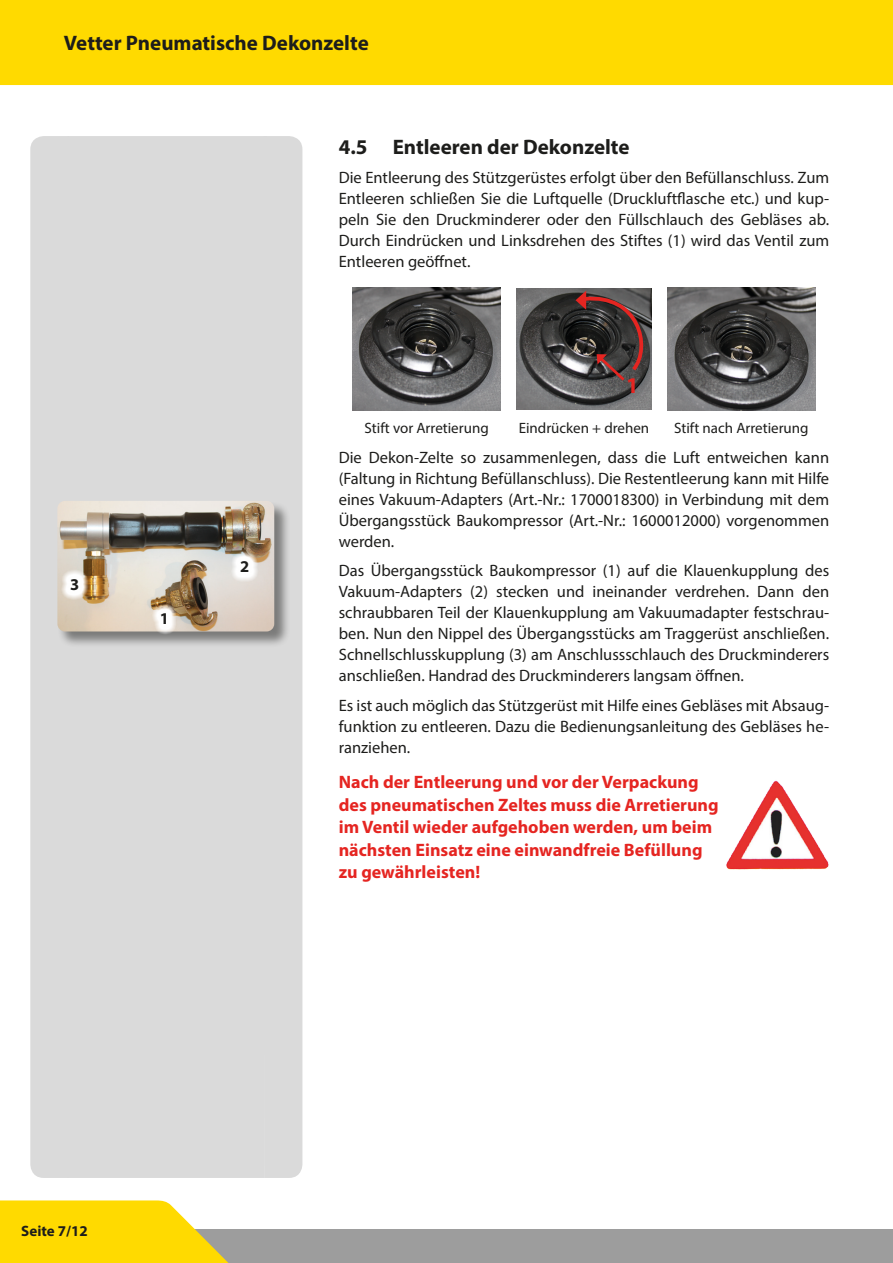
<style>
.page{position:relative;width:893px;height:1263px;background:#fff}
.page>*{position:absolute;margin:0;border:0;box-sizing:border-box;transform-origin:0 0}
.t1{font:700 22.5px "Myriad Pro";color:#e52521}
.t2{font:700 21px "Myriad Pro";color:#1d1d1b}
.t3{font:700 18px/22.5px "Myriad Pro";color:#e52521}
.t4{font:16.5px/21px "Myriad Pro";color:#1d1d1b;text-align:justify}
.t5{font:700 16.5px "Myriad Pro";color:#1d1d1b}
.t6{font:15px "Myriad Pro";color:#1d1d1b}
.t7{font:700 15px "Myriad Pro";color:#1d1d1b}
</style>
<div class="page">
<div style="left:0;top:1229px;width:893px;height:34px;background:#9d9d9d"></div>
<div style="left:0;top:0;width:893px;height:85px;background:#ffda00"></div>
<svg style="left:0;top:1200px;width:229px;height:63px;background:#fadb20"></svg>
<div style="left:30px;top:136px;width:38px;height:1042px;background:#dadada"></div>
<div style="left:68px;top:136px;width:196px;height:1042px;background:#dadada"></div>
<div style="left:264px;top:136px;width:38px;height:1042px;background:#dadada"></div>
<svg style="left:352px;top:287px;width:464px;height:124px"></svg>
<img style="left:353px;top:288px;width:147px;height:122px">
<img style="left:516px;top:289px;width:136px;height:120px">
<svg style="left:576px;top:291px;width:76px;height:92px;background:#503f3e"></svg>
<img style="left:668px;top:288px;width:147px;height:122px">
<div style="left:58px;top:501px;width:233px;height:147px;background:#1d1d1b;opacity:.5"></div>
<img style="left:57px;top:501px;width:217px;height:130px">
<svg style="left:151px;top:604px;width:25px;height:30px"></svg>
<svg style="left:231px;top:551px;width:28px;height:31px"></svg>
<svg style="left:61px;top:569px;width:27px;height:32px"></svg>
<img style="left:726px;top:780px;width:103px;height:90px">
<p class="t2" style="left:64px;top:29px;width:306px">Vetter Pneumatische Dekonzelte</p>
<p class="t2" style="left:339px;top:133px;width:292px">4.5 Entleeren der Dekonzelte</p>
<p class="t4" style="left:339px;top:167px;width:492px">Die Entleerung des Stützgerüstes erfolgt über den Befüllanschluss. Zum Entleeren schließen Sie die Luftquelle (Druckluftflasche etc.) und kup&shy;peln Sie den Druckminderer oder den Füllschlauch des Gebläses ab.<br>Durch Eindrücken und Linksdrehen des Stiftes (1) wird das Ventil zum Entleeren geöffnet.</p>
<p class="t5" style="left:70px;top:574px;width:11px">3</p>
<p class="t5" style="left:160px;top:608px;width:11px">1</p>
<p class="t5" style="left:240px;top:556px;width:11px">2</p>
<h1 class="t1" style="left:626px;top:371px;width:14px">1</h1>
<p class="t6" style="left:365px;top:419px;width:126px">Stift vor Arretierung</p>
<p class="t6" style="left:519px;top:419px;width:132px">Eindrücken + drehen</p>
<p class="t6" style="left:674px;top:419px;width:136px">Stift nach Arretierung</p>
<p class="t4" style="left:339px;top:446px;width:492px">Die Dekon-Zelte so zusammenlegen, dass die Luft entweichen kann (Faltung in Richtung Befüllanschluss). Die Restentleerung kann mit Hilfe eines Vakuum-Adapters (Art.-Nr.: 1700018300) in Verbindung mit dem Übergangsstück Baukompressor (Art.-Nr.: 1600012000) vorgenommen werden.</p>
<p class="t4" style="left:339px;top:560px;width:492px">Das Übergangsstück Baukompressor (1) auf die Klauenkupplung des Vakuum-Adapters (2) stecken und ineinander verdrehen. Dann den schraubbaren Teil der Klauenkupplung am Vakuumadapter festschrau&shy;ben. Nun den Nippel des Übergangsstücks am Traggerüst anschließen.<br>Schnellschlusskupplung (3) am Anschlussschlauch des Druckminderers anschließen. Handrad des Druckminderers langsam öffnen.</p>
<p class="t4" style="left:339px;top:694px;width:492px">Es ist auch möglich das Stützgerüst mit Hilfe eines Gebläses mit Absaug&shy;funktion zu entleeren. Dazu die Bedienungsanleitung des Gebläses he&shy;ranziehen.</p>
<p class="t3" style="left:339px;top:770px;width:381px">Nach der Entleerung und vor der Verpackung des pneumatischen Zeltes muss die Arretierung im Ventil wieder aufgehoben werden, um beim nächsten Einsatz eine einwandfreie Befüllung zu gewährleisten!</p>
<p class="t7" style="left:21px;top:1221px;width:68px">Seite 7/12</p>
</div>
